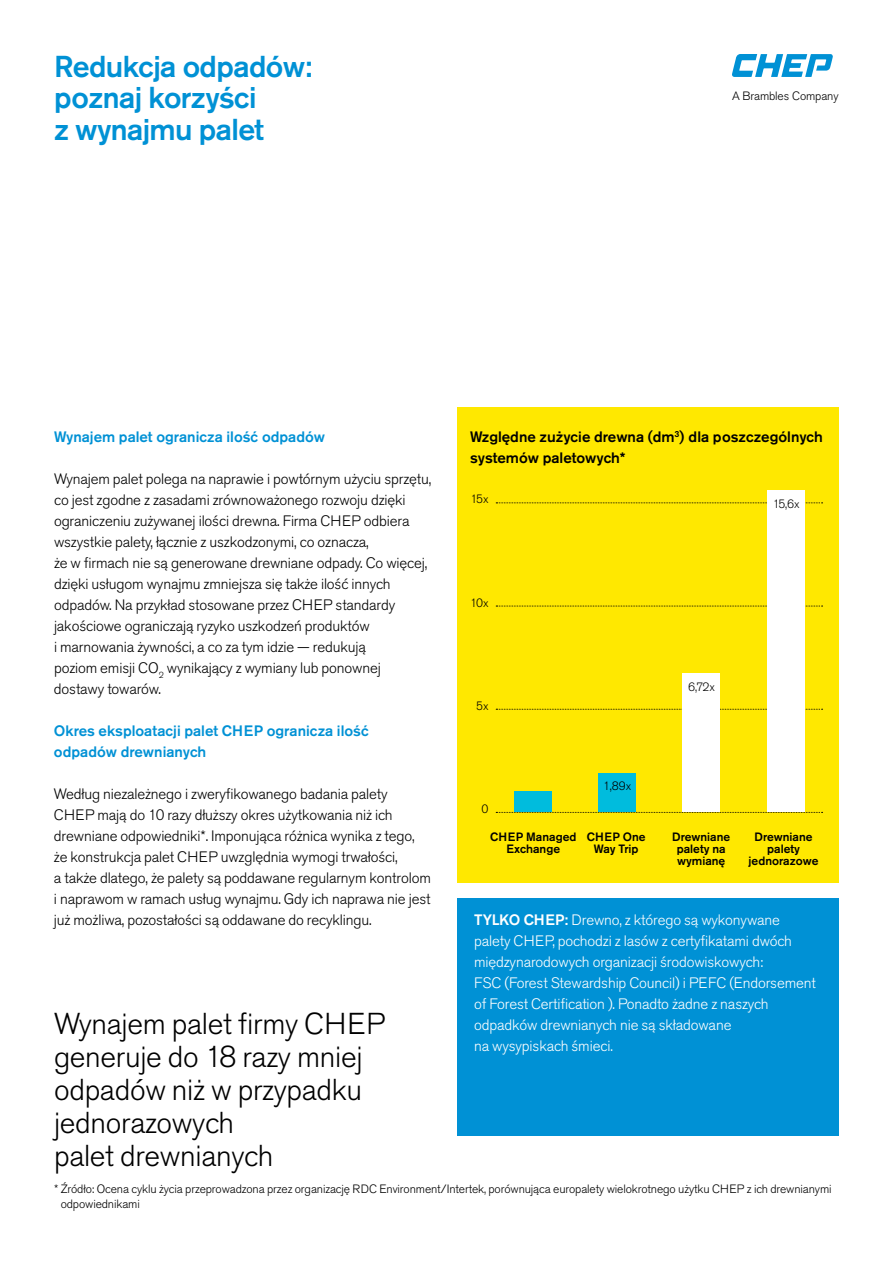
<style>
.page{position:relative;width:893px;height:1263px;background:#fff}
.page>*{position:absolute;margin:0;border:0;box-sizing:border-box;transform-origin:0 0}
.t1{font:300 30px/33px "Akzidenz Grotesk Pro";letter-spacing:-.01em;color:#000}
.t2{font:500 30px/31.5px "Akzidenz Grotesk Pro";letter-spacing:-.02em;color:#0091d5}
.t3{font:300 15px/21px "Akzidenz Grotesk Pro";letter-spacing:-.01em;color:#000}
.t4{font:300 15px/21px "Akzidenz Grotesk Pro";letter-spacing:-.01em;color:#fff}
.t5{font:500 15px/21px "Akzidenz Grotesk Pro";color:#0091d5}
.t6{font:500 15px/21px "Akzidenz Grotesk Pro";color:#000}
.t7{font:300 12px/15px "Akzidenz Grotesk Pro";letter-spacing:-.01em;color:#000}
.t8{font:500 12px/12px "Akzidenz Grotesk Pro";color:#000;text-align:center}
.s1{font-weight:500}
</style>
<div class="page">
<svg style="left:732px;top:54px;width:101px;height:23px"></svg>
<div style="left:457px;top:407px;width:382px;height:476px;background:#ffe800"></div>
<div style="left:457px;top:898px;width:382px;height:237px;background:#0091d5"></div>
<svg style="left:496px;top:502px;width:327px;height:1px"></svg>
<svg style="left:496px;top:606px;width:327px;height:1px"></svg>
<svg style="left:496px;top:709px;width:327px;height:1px"></svg>
<svg style="left:496px;top:812px;width:327px;height:1px"></svg>
<div style="left:514px;top:791px;width:37px;height:21px;background:#00bcdd"></div>
<div style="left:598px;top:773px;width:38px;height:39px;background:#00bcdd"></div>
<div style="left:682px;top:673px;width:38px;height:139px;background:#fff"></div>
<div style="left:767px;top:490px;width:38px;height:322px;background:#fff"></div>
<h1 class="t2" style="left:54px;top:50px;width:260px">Redukcja odpadów: poznaj korzyści<br>z wynajmu palet</h1>
<p class="t7" style="left:732px;top:88px;width:108px">A Brambles Company</p>
<p class="t5" style="left:54px;top:426px;width:273px">Wynajem palet ogranicza ilość odpadów</p>
<p class="t3" style="left:54px;top:468px;width:379px">Wynajem palet polega na naprawie i powtórnym użyciu sprzętu, co jest zgodne z zasadami zrównoważonego rozwoju dzięki ograniczeniu zużywanej ilości drewna. Firma CHEP odbiera wszystkie palety, łącznie z uszkodzonymi, co oznacza,<br>że w firmach nie są generowane drewniane odpady. Co więcej, dzięki usługom wynajmu zmniejsza się także ilość innych odpadów. Na przykład stosowane przez CHEP standardy jakościowe ograniczają ryzyko uszkodzeń produktów<br>i marnowania żywności, a co za tym idzie — redukują<br>poziom emisji CO<sub>2</sub> wynikający z wymiany lub ponownej dostawy towarów.</p>
<p class="t5" style="left:54px;top:720px;width:316px">Okres eksploatacji palet CHEP ogranicza ilość odpadów drewnianych</p>
<p class="t3" style="left:54px;top:783px;width:378px">Według niezależnego i zweryfikowanego badania palety CHEP mają do 10 razy dłuższy okres użytkowania niż ich drewniane odpowiedniki*. Imponująca różnica wynika z tego, że konstrukcja palet CHEP uwzględnia wymogi trwałości,<br>a także dlatego, że palety są poddawane regularnym kontrolom i naprawom w ramach usług wynajmu. Gdy ich naprawa nie jest już możliwa, pozostałości są oddawane do recyklingu.</p>
<h1 class="t1" style="left:54px;top:1007px;width:333px">Wynajem palet firmy CHEP generuje do 18 razy mniej odpadów niż w przypadku jednorazowych<br>palet drewnianych</h1>
<p class="t6" style="left:470px;top:426px;width:354px">Względne zużycie drewna (dm<sup>3</sup>) dla poszczególnych systemów paletowych*</p>
<p class="t7" style="left:471px;top:492px;width:19px">15x</p>
<p class="t7" style="left:470px;top:595px;width:20px">10x</p>
<p class="t7" style="left:476px;top:698px;width:14px">5x</p>
<p class="t7" style="left:481px;top:801px;width:8px">0</p>
<p class="t7" style="left:773px;top:496px;width:28px">15,6x</p>
<p class="t7" style="left:603px;top:779px;width:30px">1,89x</p>
<p class="t7" style="left:688px;top:679px;width:28px">6,72x</p>
<p class="t8" style="left:672px;top:830px;width:59px">Drewniane palety na wymianę</p>
<p class="t8" style="left:490px;top:830px;width:88px">CHEP Managed<br>Exchange</p>
<p class="t8" style="left:587px;top:830px;width:60px">CHEP One<br>Way Trip</p>
<p class="t8" style="left:749px;top:830px;width:71px">Drewniane palety jednorazowe</p>
<p class="t4" style="left:474px;top:909px;width:343px"><span class="s1">TYLKO CHEP:</span> Drewno, z którego są wykonywane palety CHEP, pochodzi z lasów z certyfikatami dwóch międzynarodowych organizacji środowiskowych:<br>FSC (Forest Stewardship Council) i PEFC (Endorsement of Forest Certification ). Ponadto żadne z naszych odpadków drewnianych nie są składowane<br>na wysypiskach śmieci.</p>
<p class="t7" style="left:61px;top:1181px;width:772px;text-indent:-7px">* Źródło: Ocena cyklu życia przeprowadzona przez organizację RDC Environment/Intertek, porównująca europalety wielokrotnego użytku CHEP z ich drewnianymi odpowiednikami</p>
</div>
